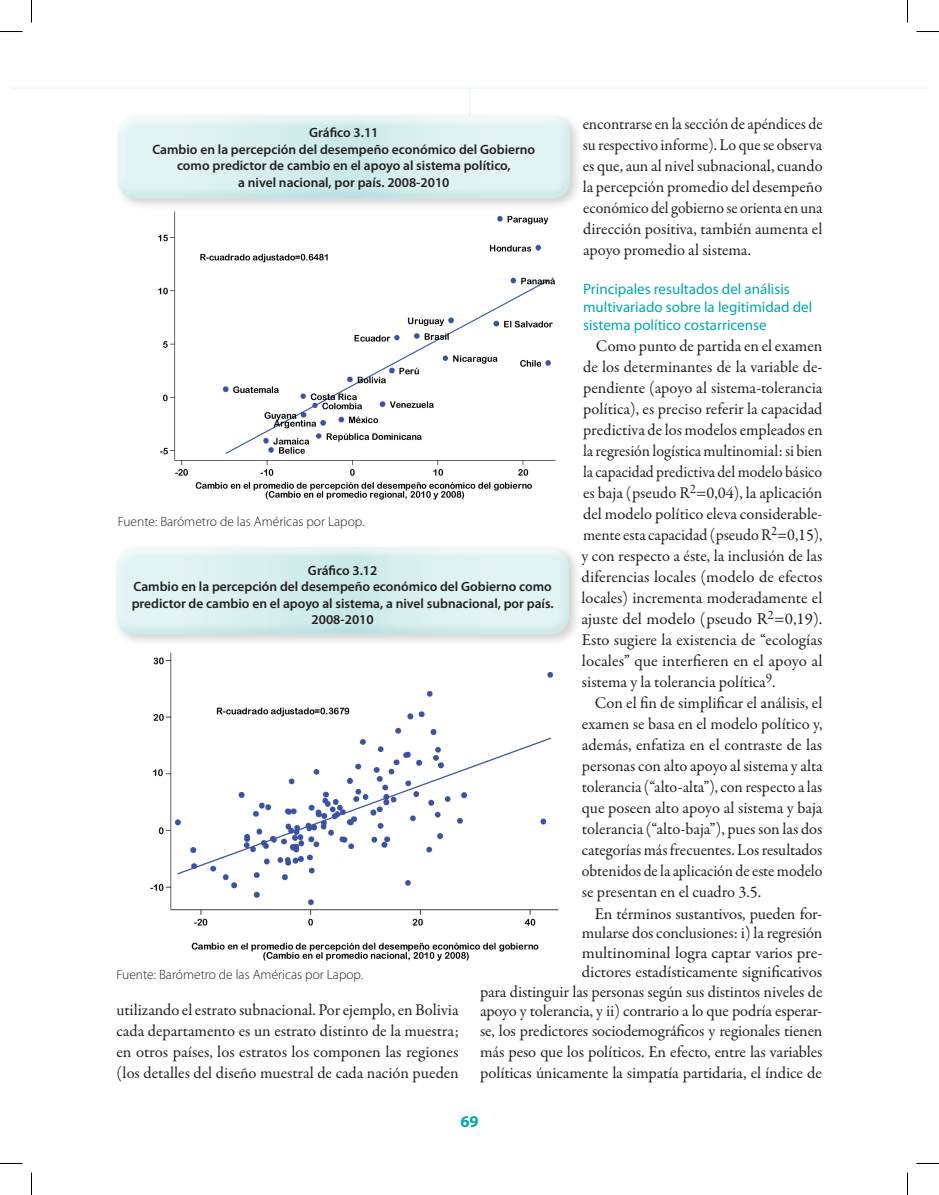
<style>
.page{position:relative;width:939px;height:1195px;background:#fff}
.page>*{position:absolute;margin:0;border:0;box-sizing:border-box;transform-origin:0 0}
._04_TXT_de_fondo{font:16.5px/21px "Garamond Premr Pro";letter-spacing:-.01em;color:#231f20;text-align:justify}
.t1{font:700 16.5px "Myriad Pro";color:#00a9a7}
._02_subtitulo_3{font:15px/18px "Myriad Pro";color:#00a9a7}
._03a_Título_de_gráfi{font:600 13.5px/16.5px "Myriad Pro";color:#231f20;text-align:center}
._03c_fuente_gráficos{font:300 13.5px "Myriad Pro";color:#231f20}
</style>
<div class="page">
<svg style="left:10px;top:88px;width:22px;height:1px"></svg>
<hr style="left:469px;top:88px;width:1px;height:989px;background:#e2f3f3">
<hr style="left:32px;top:88px;width:897px;height:1px;background:#e2f3f3">
<div style="left:459px;top:118px;width:21px;height:959px;background:#fff"></div>
<img style="left:158px;top:211px;width:398px;height:289px">
<div style="left:114px;top:111px;width:468px;height:100px;background:#231f20;opacity:.2"></div>
<div style="left:117px;top:114px;width:455px;height:74px;background:#f1f8f8"></div>
<div style="left:117px;top:118px;width:455px;height:82px;background:#e2f3f3;opacity:.75"></div>
<img style="left:150px;top:652px;width:409px;height:309px">
<div style="left:113px;top:542px;width:468px;height:104px;background:#231f20;opacity:.2"></div>
<div style="left:116px;top:545px;width:455px;height:79px;background:#f0f9f8"></div>
<div style="left:116px;top:550px;width:455px;height:84px;background:#e2f3f3;opacity:.75"></div>
<svg style="left:0;top:31px;width:22px;height:1px"></svg>
<svg style="left:916px;top:31px;width:23px;height:1px"></svg>
<svg style="left:31px;top:0;width:1px;height:23px"></svg>
<svg style="left:31px;top:1172px;width:1px;height:22px"></svg>
<svg style="left:907px;top:0;width:1px;height:23px"></svg>
<svg style="left:907px;top:1172px;width:1px;height:22px"></svg>
<p class="_04_TXT_de_fondo" style="left:583px;top:113px;width:241px">encontrarse en la sección de apéndices de su respectivo informe). Lo que se observa es que, aun al nivel subnacional, cuando la percepción promedio del desempeño económico del gobierno se orienta en una dirección positiva, también aumenta el apoyo promedio al sistema.</p>
<p class="_02_subtitulo_3" style="left:583px;top:279px;width:231px">Principales resultados del análisis multivariado sobre la legitimidad del sistema político costarricense</p>
<p class="_04_TXT_de_fondo" style="left:581px;top:335px;width:243px;text-indent:14px">Como punto de partida en el examen de los determinantes de la variable de&shy;pendiente (apoyo al sistema-tolerancia política), es preciso referir la capacidad predictiva de los modelos empleados en la regresión logística multinomial: si bien la capacidad predictiva del modelo básico es baja (pseudo R<sup>2</sup>=0,04), la aplicación del modelo político eleva considerable&shy;mente esta capacidad (pseudo R<sup>2</sup>=0,15), y con respecto a éste, la inclusión de las diferencias locales (modelo de efectos locales) incrementa moderadamente el ajuste del modelo (pseudo R<sup>2</sup>=0,19).<br>Esto sugiere la existencia de “ecologías locales” que interfieren en el apoyo al sistema y la tolerancia política<sup>9</sup>.</p>
<p class="_04_TXT_de_fondo" style="left:582px;top:692px;width:242px;text-indent:13px">Con el fin de simplificar el análisis, el examen se basa en el modelo político y, además, enfatiza en el contraste de las personas con alto apoyo al sistema y alta tolerancia (“alto-alta”), con respecto a las que poseen alto apoyo al sistema y baja tolerancia (“alto-baja”), pues son las dos categorías más frecuentes. Los resultados obtenidos de la aplicación de este modelo se presentan en el cuadro 3.5.</p>
<p class="_04_TXT_de_fondo" style="left:480px;top:903px;width:344px;line-height:19.5px;text-align:right">En términos sustantivos, pueden for-<br>mularse dos conclusiones: i) la regresión<br>multinominal logra captar varios pre-<br>dictores estadísticamente significativos<br>para distinguir las personas según sus distintos niveles de apoyo y tolerancia, y ii) contrario a lo que podría esperar&shy;se, los predictores sociodemográficos y regionales tienen</p>
<p class="_04_TXT_de_fondo" style="left:480px;top:1040px;width:344px">más peso que los políticos. En efecto, entre las variables políticas únicamente la simpatía partidaria, el índice de</p>
<p class="_03a_Título_de_gráfi" style="left:309px;top:124px;width:71px">Gráfico 3.11</p>
<p class="_03a_Título_de_gráfi" style="left:152px;top:140px;width:384px">Cambio en la percepción del desempeño económico del Gobierno como predictor de cambio en el apoyo al sistema político,<br>a nivel nacional, por país. 2008-2010</p>
<p class="_03c_fuente_gráficos" style="left:118px;top:513px;width:248px">Fuente: Barómetro de las Américas por Lapop.</p>
<p class="_03a_Título_de_gráfi" style="left:308px;top:561px;width:71px">Gráfico 3.12</p>
<p class="_03a_Título_de_gráfi" style="left:132px;top:578px;width:423px">Cambio en la percepción del desempeño económico del Gobierno como predictor de cambio en el apoyo al sistema, a nivel subnacional, por país.<br>2008-2010</p>
<p class="_03c_fuente_gráficos" style="left:117px;top:966px;width:248px">Fuente: Barómetro de las Américas por Lapop.</p>
<p class="_04_TXT_de_fondo" style="left:117px;top:999px;width:344px">utilizando el estrato subnacional. Por ejemplo, en Bolivia cada departamento es un estrato distinto de la muestra; en otros países, los estratos los componen las regiones (los detalles del diseño muestral de cada nación pueden</p>
<p class="t1" style="left:460px;top:1110px;width:20px">69</p>
</div>
